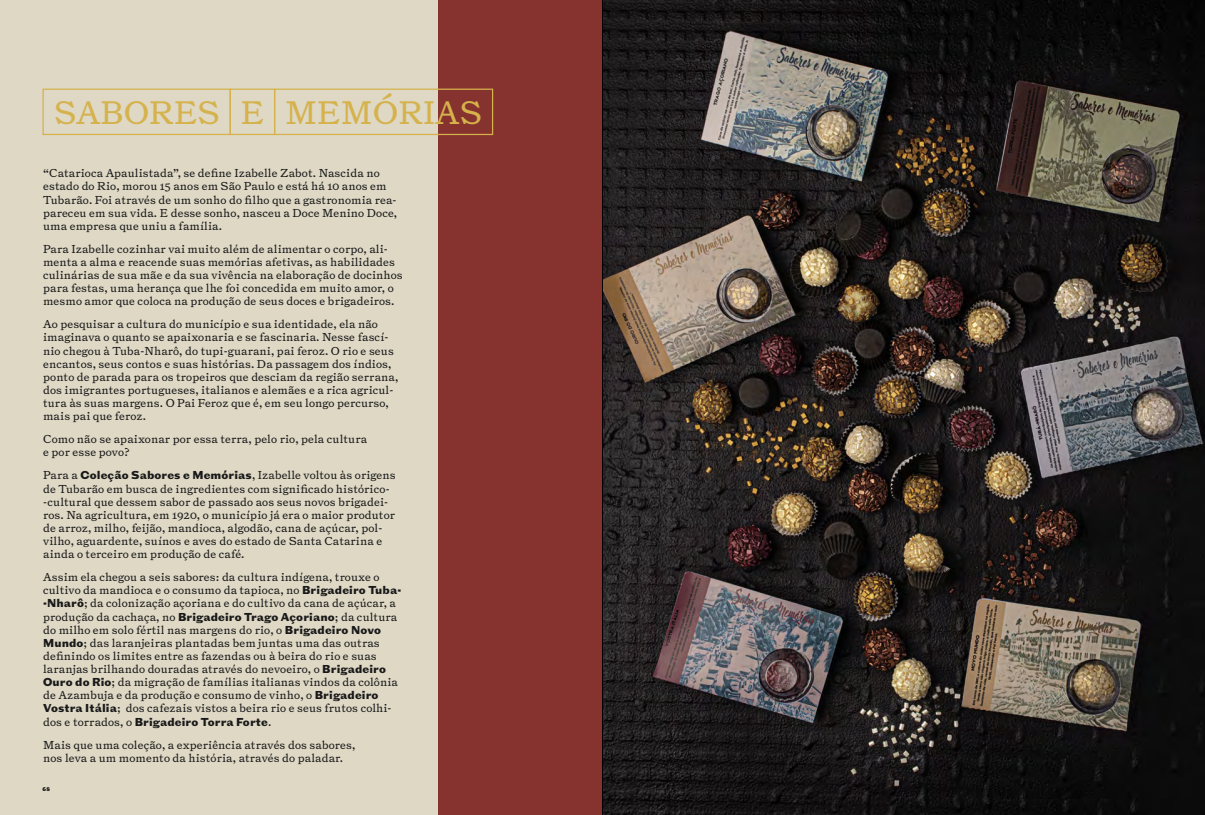
<style>
.page{position:relative;width:1205px;height:815px;background:#fff}
.page>*{position:absolute;margin:0;border:0;box-sizing:border-box;transform-origin:0 0}
.t1{font:30px "Triptych";color:#d5b24c}
.t2{font:10.62px/13.1px "Triptych";letter-spacing:.01em;color:#191919}
.t3{font:10.62px "Triptych Grotesque";letter-spacing:.01em;color:#191919}
.t4{font:5px "Triptych Grotesque";color:#000}
.s1{font-family:"Triptych Grotesque"}
.s2{font-family:"Triptych"}
</style>
<div class="page">
<div style="left:0;top:0;width:602px;height:815px;background:#ded8c5"></div>
<div style="left:438px;top:0;width:767px;height:815px;background:#86322e"></div>
<img style="left:603px;top:0;width:602px;height:815px">
<div style="left:274px;top:89px;width:219px;height:46px;border:1px solid #d5b24c"></div>
<div style="left:43px;top:89px;width:188px;height:46px;border:1px solid #d5b24c"></div>
<div style="left:230px;top:89px;width:45px;height:46px;border:1px solid #d5b24c"></div>
<hr style="left:602px;top:0;width:1px;height:815px;background:#000">
<h1 class="t1" style="left:54px;top:92px;width:430px">SABORES E MEMÓRIAS</h1>
<p class="t2" style="left:43px;top:167px;width:356px">“Catarioca Apaulistada”, se define Izabelle Zabot. Nascida no estado do Rio, morou 15 anos em São Paulo e está há 10 anos em Tubarão. Foi através de um sonho do filho que a gastronomia rea&shy;pareceu em sua vida. E desse sonho, nasceu a Doce Menino Doce, uma empresa que uniu a família.</p>
<p class="t2" style="left:43px;top:242px;width:361px">Para Izabelle cozinhar vai muito além de alimentar o corpo, ali&shy;menta a alma e reacende suas memórias afetivas, as habilidades culinárias de sua mãe e da sua vivência na elaboração de docinhos para festas, uma herança que lhe foi concedida em muito amor, o mesmo amor que coloca na produção de seus doces e brigadeiros.</p>
<p class="t2" style="left:43px;top:318px;width:357px">Ao pesquisar a cultura do município e sua identidade, ela não imaginava o quanto se apaixonaria e se fascinaria. Nesse fascí&shy;nio chegou à Tuba-Nharô, do tupi-guarani, pai feroz. O rio e seus encantos, seus contos e suas histórias. Da passagem dos índios, ponto de parada para os tropeiros que desciam da região serrana, dos imigrantes portugueses, italianos e alemães e a rica agricul&shy;tura às suas margens. O Pai Feroz que é, em seu longo percurso, mais pai que feroz.</p>
<p class="t2" style="left:43px;top:433px;width:326px">Como não se apaixonar por essa terra, pelo rio, pela cultura e por esse povo?</p>
<p class="t2" style="left:43px;top:469px;width:354px">Para a <span class="s1">Coleção Sabores e Memórias</span>, Izabelle voltou às origens de Tubarão em busca de ingredientes com significado histórico--cultural que dessem sabor de passado aos seus novos brigadei&shy;ros. Na agricultura, em 1920, o município já era o maior produtor de arroz, milho, feijão, mandioca, algodão, cana de açúcar, pol&shy;vilho, aguardente, suínos e aves do estado de Santa Catarina e ainda o terceiro em produção de café.</p>
<p class="t2" style="left:43px;top:571px;width:360px">Assim ela chegou a seis sabores: da cultura indígena, trouxe o cultivo da mandioca e o consumo da tapioca, no <span class="s1">Brigadeiro Tuba--Nharô</span>; da colonização açoriana e do cultivo da cana de açúcar, a produção da cachaça, no <span class="s1">Brigadeiro Trago Açoriano</span>; da cultura do milho em solo fértil nas margens do rio, o <span class="s1">Brigadeiro Novo Mundo</span>; das laranjeiras plantadas bem juntas uma das outras definindo os limites entre as fazendas ou à beira do rio e suas laranjas brilhando douradas através do nevoeiro, o <span class="s1">Brigadeiro Ouro do Rio</span>; da migração de famílias italianas vindos da colônia de Azambuja e da produção e consumo de vinho, o <span class="s1">Brigadeiro Vostra Itália</span>; dos cafezais vistos a beira rio e seus frutos colhi-</p>
<p class="t3" style="left:43px;top:714px;width:230px"><span class="s2">dos e torrados, o</span> Brigadeiro Torra Forte<span class="s2">.</span></p>
<p class="t2" style="left:43px;top:738px;width:314px">Mais que uma coleção, a experiência através dos sabores, nos leva a um momento da história, através do paladar.</p>
<p class="t4" style="left:43px;top:785px;width:9px">68</p>
</div>
